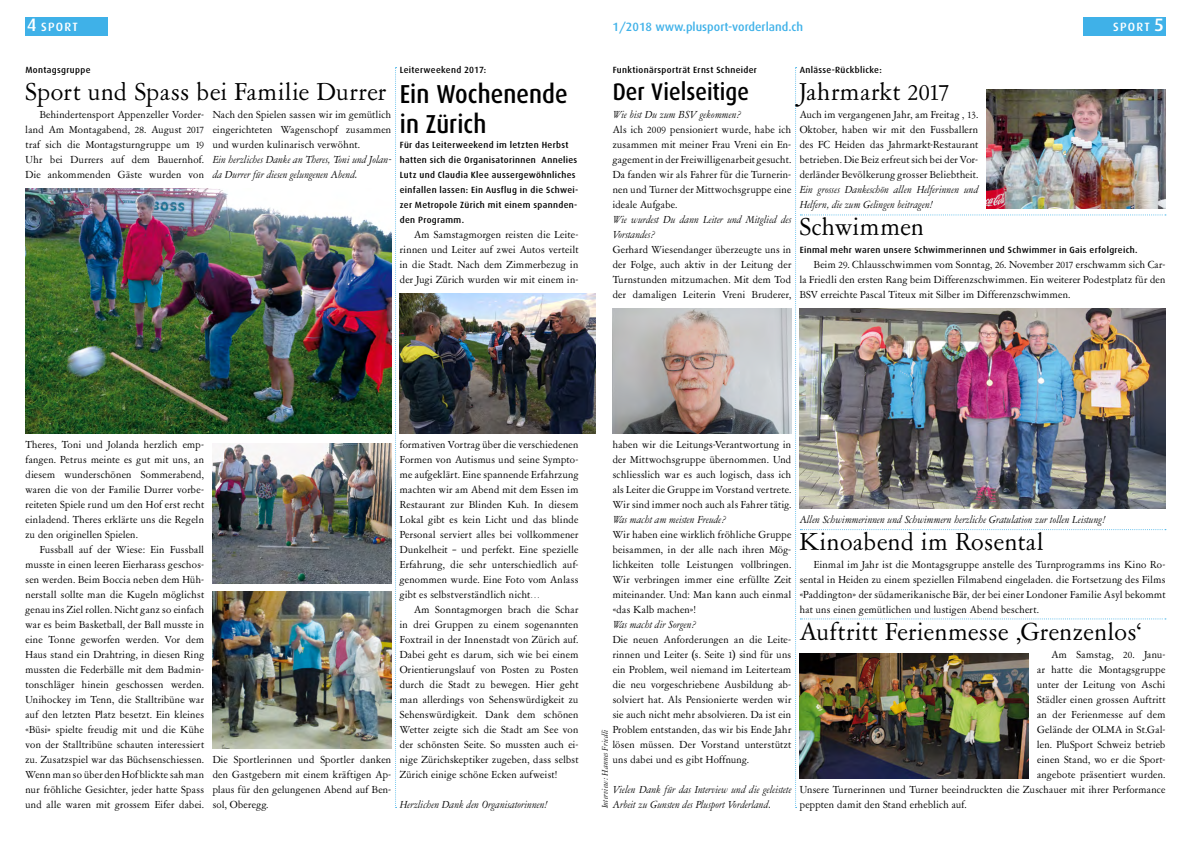
<style>
.page{position:relative;width:1191px;height:842px;background:#fff}
.page>*{position:absolute;margin:0;border:0;box-sizing:border-box;transform-origin:0 0}
.t1{font:500 26px/30px "Dax";letter-spacing:.005em;color:#000;scale:.9 1}
.t2{font:24px "Garamont Amsterdam BQ";letter-spacing:.02em;color:#000}
.t3{font:500 24px "Dax";color:#000;scale:.9 1}
.t4{font:500 12px "Dax";color:#3fb1e8}
.t5{font:500 12px "Dax";letter-spacing:.1em;color:#fff}
.Lauftext_m_Einzug{font:10px/15px "Garamont Amsterdam BQ";letter-spacing:.02em;color:#000;text-align:justify}
.Lauftext_lb{font:10px/15px "Garamont Amsterdam BQ";letter-spacing:.02em;color:#000;text-align:justify}
.Lauftext_kursiv{font:italic 10px/15px "Garamont Amsterdam BQ";letter-spacing:.02em;color:#000}
.Lauftext_lb-2{font:italic 10px/15px "Garamont Amsterdam BQ";letter-spacing:.02em;color:#000}
.Lead{font:500 9px/15px "Dax";letter-spacing:.035em;color:#000}
.bildautorenschaft{font:italic 8px "Garamont Amsterdam BQ";letter-spacing:.04em;color:#000}
.s1{font-size:18px}
</style>
<div class="page">
<div style="left:1083px;top:17px;width:82px;height:19px;background:#3fb1e8"></div>
<div style="left:26px;top:17px;width:82px;height:19px;background:#3fb1e8"></div>
<img style="left:26px;top:189px;width:365px;height:244px">
<img style="left:213px;top:443px;width:178px;height:140px">
<img style="left:213px;top:591px;width:178px;height:157px">
<img style="left:400px;top:294px;width:195px;height:139px">
<img style="left:612px;top:309px;width:179px;height:124px">
<svg style="left:395px;top:67px;width:1px;height:741px"></svg>
<img style="left:795px;top:67px;width:371px;height:741px">
<p class="t5" style="left:27px;top:20px;width:52px"><span class="s1">4</span> SPORT</p>
<p class="t5" style="left:1113px;top:20px;width:52px">SPORT <span class="s1">5</span></p>
<p class="t4" style="left:612px;top:20px;width:192px">1/2018 www.plusport-vorderland.ch</p>
<p class="Lead" style="left:26px;top:63px;width:67px">Montagsgruppe</p>
<p class="t2" style="left:26px;top:78px;width:362px">Sport und Spass bei Familie Durrer</p>
<p class="Lauftext_m_Einzug" style="left:213px;top:108px;width:180px">Nach den Spielen sassen wir im gemütlich eingerichteten Wagenschopf zusammen und wurden kulinarisch verwöhnt.</p>
<p class="Lauftext_kursiv" style="left:213px;top:153px;width:180px">Ein herzliches Danke an Theres, Toni und Jolan&shy;da Durrer für diesen gelungenen Abend.</p>
<p class="Lauftext_m_Einzug" style="left:26px;top:108px;width:180px;text-indent:14px">Behindertensport Appenzeller Vorder&shy;land Am Montagabend, 28. August 2017 traf sich die Montagsturngruppe um 19<br>Uhr bei Durrers auf dem Bauernhof.<br>Die ankommenden Gäste wurden von</p>
<p class="Lead" style="left:400px;top:63px;width:88px">Leiterweekend 2017:</p>
<p class="t1" style="left:400px;top:80px;width:188px">Ein Wochenende in Zürich</p>
<p class="Lead" style="left:400px;top:138px;width:180px">Für das Leiterweekend im letzten Herbst hatten sich die Organisatorinnen Annelies Lutz und Claudia Klee aussergewöhnliches einfallen lassen: Ein Ausflug in die Schwei&shy;zer Metropole Zürich mit einem spannden&shy;den Programm.</p>
<p class="Lauftext_m_Einzug" style="left:400px;top:228px;width:180px;text-indent:14px">Am Samstagmorgen reisten die Leite&shy;rinnen und Leiter auf zwei Autos verteilt in die Stadt. Nach dem Zimmerbezug in der Jugi Zürich wurden wir mit einem in-</p>
<p class="Lead" style="left:612px;top:63px;width:146px">Funktionärsporträt Ernst Schneider</p>
<p class="t3" style="left:612px;top:79px;width:153px">Der Vielseitige</p>
<p class="Lauftext_kursiv" style="left:612px;top:108px;width:130px">Wie bist Du zum BSV gekommen?</p>
<p class="Lauftext_lb" style="left:612px;top:123px;width:180px">Als ich 2009 pensioniert wurde, habe ich zusammen mit meiner Frau Vreni ein En&shy;gagement in der Freiwilligenarbeit gesucht.<br>Da fanden wir als Fahrer für die Turnerin&shy;nen und Turner der Mittwochsgruppe eine ideale Aufgabe.</p>
<p class="Lauftext_lb-2" style="left:612px;top:213px;width:180px">Wie wurdest Du dann Leiter und Mitglied des<br>Vorstandes?</p>
<p class="Lauftext_lb" style="left:612px;top:243px;width:180px">Gerhard Wiesendanger überzeugte uns in der Folge, auch aktiv in der Leitung der Turnstunden mitzumachen. Mit dem Tod der damaligen Leiterin Vreni Bruderer,</p>
<p class="Lead" style="left:799px;top:63px;width:84px">Anlässe-Rückblicke:</p>
<p class="t2" style="left:799px;top:78px;width:151px">Jahrmarkt 2017</p>
<p class="Lauftext_lb" style="left:799px;top:108px;width:180px">Auch im vergangenen Jahr, am Freitag , 13.<br>Oktober, haben wir mit den Fussballern des FC Heiden das Jahrmarkt-Restaurant betrieben. Die Beiz erfreut sich bei der Vor&shy;derländer Bevölkerung grosser Beliebtheit.</p>
<p class="Lauftext_lb-2" style="left:799px;top:183px;width:180px">Ein grosses Dankeschön allen Helferinnen und<br>Helfern, die zum Gelingen beitragen!</p>
<p class="t2" style="left:799px;top:213px;width:126px">Schwimmen</p>
<p class="Lead" style="left:799px;top:243px;width:339px">Einmal mehr waren unsere Schwimmerinnen und Schwimmer in Gais erfolgreich.</p>
<p class="Lauftext_m_Einzug" style="left:799px;top:258px;width:367px;text-indent:14px">Beim 29. Chlausschwimmen vom Sonntag, 26. November 2017 erschwamm sich Car&shy;la Friedli den ersten Rang beim Differenzschwimmen. Ein weiterer Podestplatz für den BSV erreichte Pascal Titeux mit Silber im Differenzschwimmen.</p>
<p class="Lauftext_m_Einzug" style="left:26px;top:438px;width:180px">Theres, Toni und Jolanda herzlich emp&shy;fangen. Petrus meinte es gut mit uns, an diesem wunderschönen Sommerabend, waren die von der Familie Durrer vorbe&shy;reiteten Spiele rund um den Hof erst recht einladend. Theres erklärte uns die Regeln zu den originellen Spielen.</p>
<p class="Lauftext_m_Einzug" style="left:26px;top:543px;width:180px;text-indent:14px">Fussball auf der Wiese: Ein Fussball musste in einen leeren Eierharass geschos&shy;sen werden. Beim Boccia neben dem Hüh&shy;nerstall sollte man die Kugeln möglichst genau ins Ziel rollen. Nicht ganz so einfach war es beim Basketball, der Ball musste in eine Tonne geworfen werden. Vor dem Haus stand ein Drahtring, in diesen Ring mussten die Federbälle mit dem Badmin&shy;tonschläger hinein geschossen werden.<br>Unihockey im Tenn, die Stalltribüne war auf den letzten Platz besetzt. Ein kleines «Büsi» spielte freudig mit und die Kühe von der Stalltribüne schauten interessiert zu. Zusatzspiel war das Büchsenschiessen.<br>Wenn man so über den Hof blickte sah man nur fröhliche Gesichter, jeder hatte Spass und alle waren mit grossem Eifer dabei.</p>
<p class="Lauftext_lb" style="left:213px;top:753px;width:180px">Die Sportlerinnen und Sportler danken den Gastgebern mit einem kräftigen Ap&shy;plaus für den gelungenen Abend auf Ben&shy;sol, Oberegg.</p>
<p class="Lauftext_m_Einzug" style="left:400px;top:438px;width:180px">formativen Vortrag über die verschiedenen Formen von Autismus und seine Sympto&shy;me aufgeklärt. Eine spannende Erfahrzung machten wir am Abend mit dem Essen im Restaurant zur Blinden Kuh. In diesem Lokal gibt es kein Licht und das blinde Personal serviert alles bei vollkommener Dunkelheit – und perfekt. Eine spezielle Erfahrung, die sehr unterschiedlich auf&shy;genommen wurde. Eine Foto vom Anlass gibt es selbstverständlich nicht…</p>
<p class="Lauftext_m_Einzug" style="left:400px;top:603px;width:180px;text-indent:14px">Am Sonntagmorgen brach die Schar in drei Gruppen zu einem sogenannten Foxtrail in der Innenstadt von Zürich auf.<br>Dabei geht es darum, sich wie bei einem Orientierungslauf von Posten zu Posten durch die Stadt zu bewegen. Hier geht man allerdings von Sehenswürdigkeit zu Sehenswürdigkeit. Dank dem schönen Wetter zeigte sich die Stadt am See von der schönsten Seite. So mussten auch ei&shy;nige Zürichskeptiker zugeben, dass selbst Zürich einige schöne Ecken aufweist!</p>
<p class="Lauftext_kursiv" style="left:400px;top:798px;width:149px">Herzlichen Dank den Organisatorinnen!</p>
<p class="Lauftext_lb" style="left:612px;top:438px;width:180px">haben wir die Leitungs-Verantwortung in der Mittwochsgruppe übernommen. Und schliesslich war es auch logisch, dass ich als Leiter die Gruppe im Vorstand vertrete.<br>Wir sind immer noch auch als Fahrer tätig.</p>
<p class="Lauftext_kursiv" style="left:612px;top:513px;width:115px">Was macht am meisten Freude?</p>
<p class="Lauftext_lb" style="left:612px;top:528px;width:180px">Wir haben eine wirklich fröhliche Gruppe beisammen, in der alle nach ihren Mög&shy;lichkeiten tolle Leistungen vollbringen.<br>Wir verbringen immer eine erfüllte Zeit miteinander. Und: Man kann auch einmal «das Kalb machen»!</p>
<p class="Lauftext_kursiv" style="left:612px;top:618px;width:85px">Was macht dir Sorgen?</p>
<p class="Lauftext_lb" style="left:612px;top:633px;width:180px">Die neuen Anforderungen an die Leite&shy;rinnen und Leiter (s. Seite 1) sind für uns ein Problem, weil niemand im Leiterteam die neu vorgeschriebene Ausbildung ab&shy;solviert hat. Als Pensionierte werden wir sie auch nicht mehr absolvieren. Da ist ein Problem entstanden, das wir bis Ende Jahr lösen müssen. Der Vorstand unterstützt uns dabei und es gibt Hoffnung.</p>
<p class="Lauftext_kursiv" style="left:612px;top:783px;width:180px">Vielen Dank für das Interview und die geleistete<br>Arbeit zu Gunsten des Plusport Vorderland.</p>
<p class="Lauftext_kursiv" style="left:799px;top:513px;width:307px">Allen Schwimmerinnen und Schwimmern herzliche Gratulation zur tollen Leistung!</p>
<p class="t2" style="left:799px;top:528px;width:245px">Kinoabend im Rosental</p>
<p class="Lauftext_m_Einzug" style="left:799px;top:558px;width:367px;text-indent:14px">Einmal im Jahr ist die Montagsgruppe anstelle des Turnprogramms ins Kino Ro&shy;sental in Heiden zu einem speziellen Filmabend eingeladen. die Fortsetzung des Films «Paddington» der südamerikanische Bär, der bei einer Londoner Familie Asyl bekommt hat uns einen gemütlichen und lustigen Abend beschert.</p>
<p class="t2" style="left:799px;top:618px;width:343px">Auftritt Ferienmesse ‚Grenzenlos‘</p>
<p class="Lauftext_m_Einzug" style="left:1051px;top:648px;width:116px">Am Samstag, 20. Janu-</p>
<p class="Lauftext_m_Einzug" style="left:1037px;top:663px;width:130px">ar hatte die Montagsgruppe</p>
<p class="Lauftext_m_Einzug" style="left:1037px;top:678px;width:130px">unter der Leitung von Aschi</p>
<p class="Lauftext_m_Einzug" style="left:1037px;top:693px;width:130px">Städler einen grossen Auftritt</p>
<p class="Lauftext_m_Einzug" style="left:1037px;top:708px;width:130px">an der Ferienmesse auf dem</p>
<p class="Lauftext_m_Einzug" style="left:1037px;top:723px;width:130px">Gelände der OLMA in St.Gal-</p>
<p class="Lauftext_m_Einzug" style="left:1037px;top:738px;width:130px">len. PluSport Schweiz betrieb</p>
<p class="Lauftext_m_Einzug" style="left:1037px;top:753px;width:130px">einen Stand, wo er die Sport-</p>
<p class="Lauftext_m_Einzug" style="left:1037px;top:768px;width:130px">angebote präsentiert wurden.</p>
<p class="Lauftext_m_Einzug" style="left:799px;top:783px;width:367px">Unsere Turnerinnen und Turner beeindruckten die Zuschauer mit ihrer Performance</p>
<p class="Lauftext_m_Einzug" style="left:799px;top:798px;width:169px">peppten damit den Stand erheblich auf.</p>
<p class="bildautorenschaft" style="left:600px;top:808px;width:80px;rotate:-90deg">Interview: Hannes Friedli</p>
</div>
